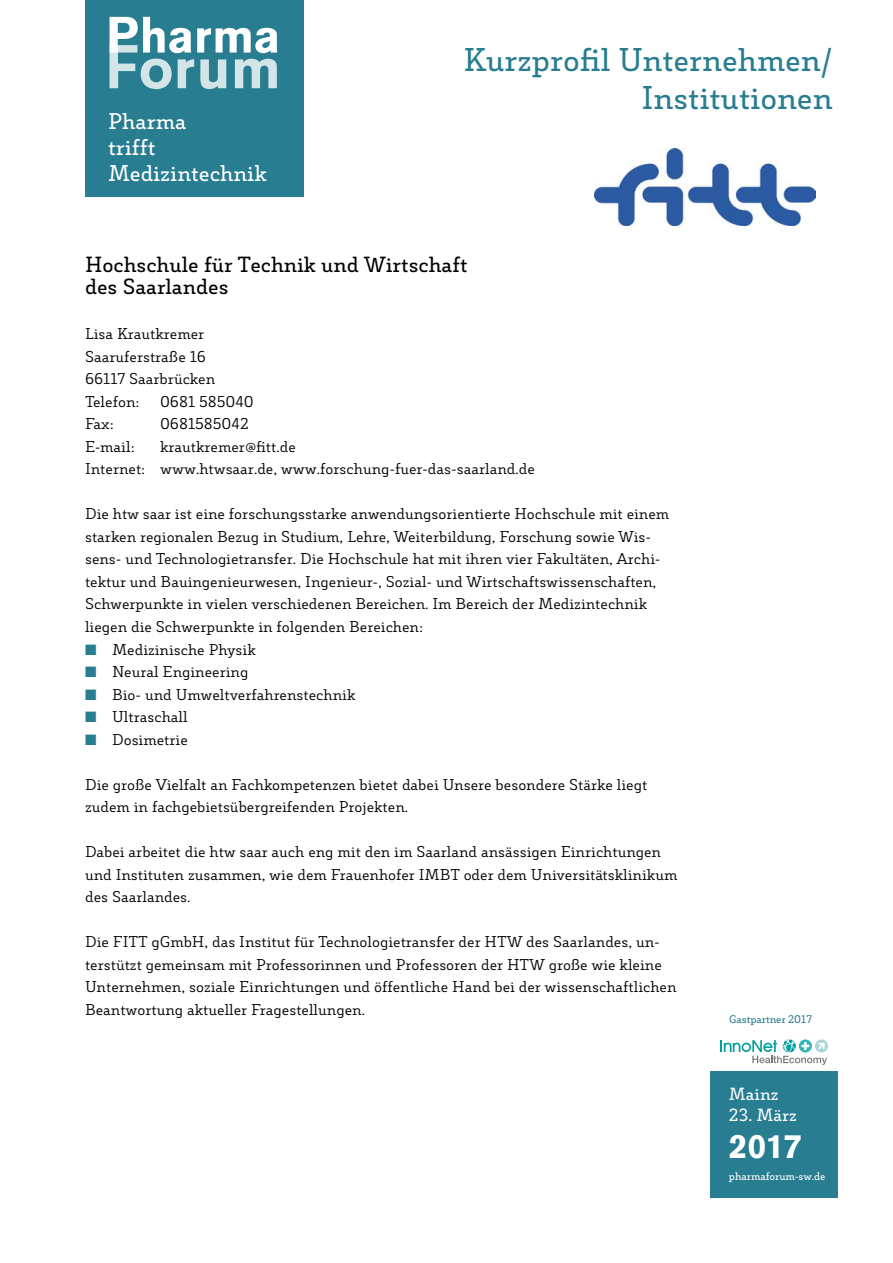
<style>
.page{position:relative;width:893px;height:1263px;background:#fff}
.page>*{position:absolute;margin:0;border:0;box-sizing:border-box;transform-origin:0 0}
.t1{font:900 33px "Akzidenz Grotesk";color:#fff}
.t2{font:600 31.5px/37.8px "Decour";color:#287d90;text-align:right}
.t3{font:600 21.75px/26.1px "Decour";color:#fff}
.t4{font:600 21px/22.5px "Decour";color:#000}
.t5{font:600 16.95px "Decour";color:#fff}
.t6{font:15px/22.5px "Decour";color:#000}
.t7{font:600 10.65px "Decour";letter-spacing:-.01em;color:#fff}
.t8{font:600 10.65px "Decour";letter-spacing:-.01em;color:#287d90}
.s1{color:#287d90}
</style>
<div class="page">
<div style="left:85px;top:0;width:218px;height:198px;background:#287d90"></div>
<svg style="left:110px;top:17px;width:168px;height:72px"></svg>
<div style="left:710px;top:1071px;width:128px;height:127px;background:#287d90"></div>
<svg style="left:720px;top:1039px;width:108px;height:26px"></svg>
<img style="left:594px;top:149px;width:221px;height:77px">
<h3 class="t3" style="left:108px;top:108px;width:160px">Pharma<br>trifft<br>Medizintechnik</h3>
<h2 class="t2" style="left:464px;top:41px;width:371px">Kurzprofil Unternehmen/<br>Institutionen</h2>
<h3 class="t4" style="left:85px;top:253px;width:384px">Hochschule für Technik und Wirtschaft des Saarlandes</h3>
<p class="t6" style="left:85px;top:323px;width:132px">Lisa Krautkremer<br>Saaruferstraße 16<br>66117 Saarbrücken<br>Telefon:</p>
<p class="t6" style="left:160px;top:390px;width:95px">0681 585040</p>
<p class="t6" style="left:85px;top:413px;width:30px">Fax:</p>
<p class="t6" style="left:160px;top:413px;width:90px">0681585042</p>
<p class="t6" style="left:85px;top:435px;width:51px">E-mail:</p>
<p class="t6" style="left:85px;top:435px;width:451px;text-indent:75px">krautkremer@fitt.de<br>Internet: www.htwsaar.de, www.forschung-fuer-das-saarland.de</p>
<p class="t6" style="left:85px;top:503px;width:586px">Die htw saar ist eine forschungsstarke anwendungsorientierte Hochschule mit einem starken regionalen Bezug in Studium, Lehre, Weiterbildung, Forschung sowie Wis&shy;sens- und Technologietransfer. Die Hochschule hat mit ihren vier Fakultäten, Archi&shy;tektur und Bauingenieurwesen, Ingenieur-, Sozial- und Wirtschaftswissenschaften, Schwerpunkte in vielen verschiedenen Bereichen. Im Bereich der Medizintechnik liegen die Schwerpunkte in folgenden Bereichen:</p>
<p class="t6" style="left:85px;top:638px;width:172px"><span class="s1">■</span> Medizinische Physik</p>
<p class="t6" style="left:85px;top:660px;width:165px"><span class="s1">■</span> Neural Engineering</p>
<p class="t6" style="left:85px;top:683px;width:272px"><span class="s1">■</span> Bio- und Umweltverfahrenstechnik</p>
<p class="t6" style="left:85px;top:705px;width:104px"><span class="s1">■</span> Ultraschall</p>
<p class="t6" style="left:85px;top:728px;width:104px"><span class="s1">■</span> Dosimetrie</p>
<p class="t6" style="left:85px;top:773px;width:564px">Die große Vielfalt an Fachkompetenzen bietet dabei Unsere besondere Stärke liegt zudem in fachgebietsübergreifenden Projekten.</p>
<p class="t6" style="left:85px;top:840px;width:594px">Dabei arbeitet die htw saar auch eng mit den im Saarland ansässigen Einrichtungen und Instituten zusammen, wie dem Frauenhofer IMBT oder dem Universitätsklinikum des Saarlandes.</p>
<p class="t6" style="left:85px;top:930px;width:593px">Die FITT gGmbH, das Institut für Technologietransfer der HTW des Saarlandes, un&shy;terstützt gemeinsam mit Professorinnen und Professoren der HTW große wie kleine Unternehmen, soziale Einrichtungen und öffentliche Hand bei der wissenschaftlichen Beantwortung aktueller Fragestellungen.</p>
<p class="t8" style="left:729px;top:1012px;width:84px">Gastpartner 2017</p>
<p class="t5" style="left:729px;top:1084px;width:51px">Mainz</p>
<p class="t5" style="left:729px;top:1105px;width:69px">23. März</p>
<h1 class="t1" style="left:729px;top:1124px;width:74px">2017</h1>
<p class="t7" style="left:729px;top:1169px;width:98px">pharmaforum-sw.de</p>
</div>
